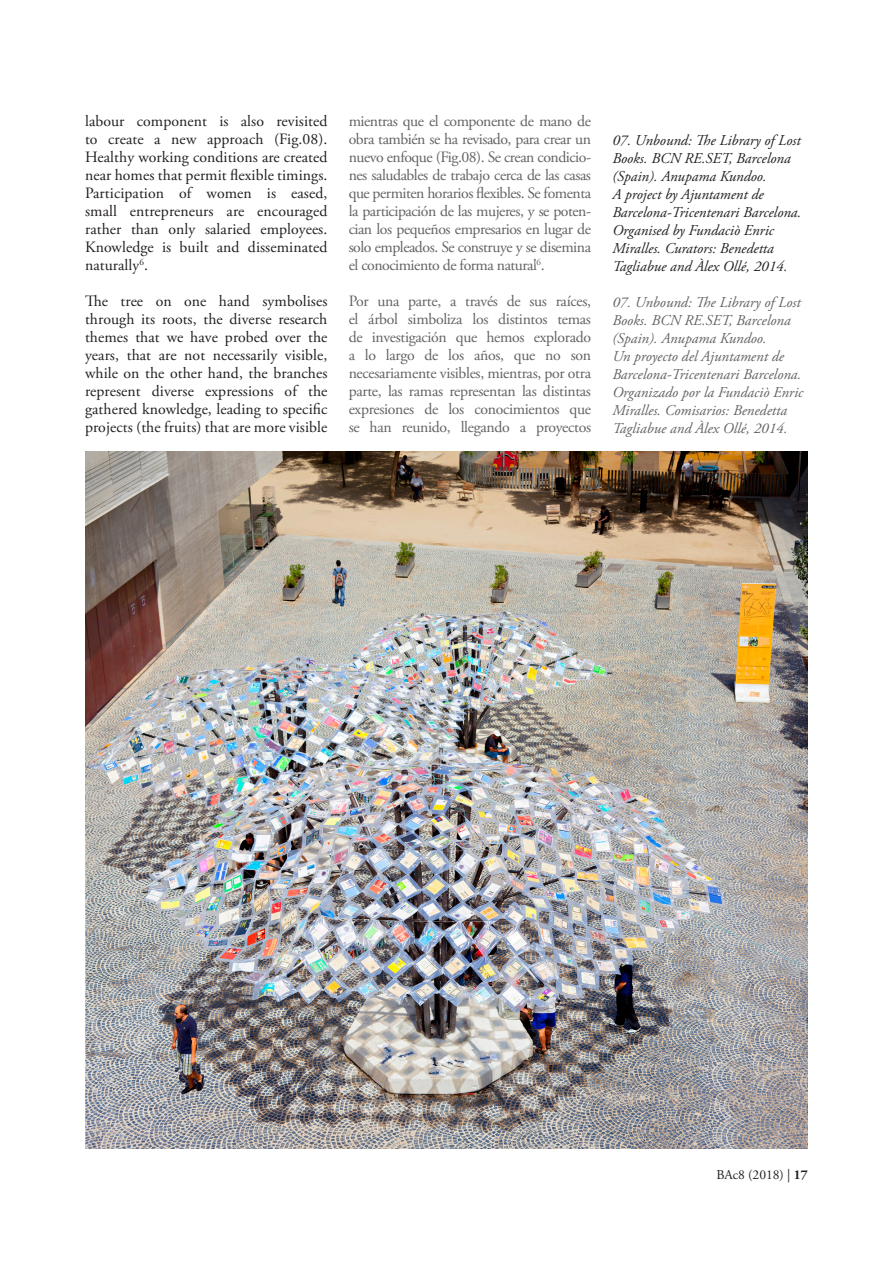
<style>
.page{position:relative;width:893px;height:1263px;background:#fff}
.page>*{position:absolute;margin:0;border:0;box-sizing:border-box;transform-origin:0 0}
.t1{font:15.75px/18px "Adobe Garamond Pro";letter-spacing:-.03em;color:#636366;text-align:justify}
.t2{font:15.75px/18px "Adobe Garamond Pro";letter-spacing:.005em;color:#231f20;text-align:justify}
.t3{font:italic 15px/18px "Adobe Garamond Pro";color:#636366}
.t4{font:italic 15px/18px "Adobe Garamond Pro";color:#231f20}
.t5{font:13.5px "Adobe Garamond Pro";color:#231f20}
.s1{font-weight:700}
</style>
<div class="page">
<img style="left:85px;top:451px;width:723px;height:697px">
<svg style="left:85px;top:451px;width:245px;height:154px;background:#998d80"></svg>
<img style="left:346px;top:451px;width:248px;height:154px">
<p class="t2" style="left:85px;top:113px;width:244px">labour component is also revisited to create a new approach (Fig.08).<br>Healthy working conditions are created near homes that permit flexible timings.<br>Participation of women is eased, small entrepreneurs are encouraged rather than only salaried employees.<br>Knowledge is built and disseminated naturally<sup>6</sup>.</p>
<p class="t2" style="left:85px;top:293px;width:244px">The tree on one hand symbolises through its roots, the diverse research themes that we have probed over the years, that are not necessarily visible, while on the other hand, the branches represent diverse expressions of the gathered knowledge, leading to specific projects (the fruits) that are more visible</p>
<p class="t1" style="left:349px;top:113px;width:244px">mientras que el componente de mano de obra también se ha revisado, para crear un nuevo enfoque (Fig.08). Se crean condicio&shy;nes saludables de trabajo cerca de las casas que permiten horarios flexibles. Se fomenta la participación de las mujeres, y se poten&shy;cian los pequeños empresarios en lugar de solo empleados. Se construye y se disemina el conocimiento de forma natural<sup>6</sup>.</p>
<p class="t1" style="left:349px;top:293px;width:244px">Por una parte, a través de sus raíces, el árbol simboliza los distintos temas de investigación que hemos explorado a lo largo de los años, que no son necesariamente visibles, mientras, por otra parte, las ramas representan las distintas expresiones de los conocimientos que se han reunido, llegando a proyectos</p>
<p class="t4" style="left:612px;top:132px;width:190px">07. Unbound: The Library of Lost<br>Books. BCN RE.SET, Barcelona (Spain). Anupama Kundoo.</p>
<p class="t4" style="left:612px;top:186px;width:190px">A project by Ajuntament de<br>Barcelona-Tricentenari Barcelona.<br>Organised by Fundaciò Enric<br>Miralles. Curators: Benedetta<br>Tagliabue and Àlex Ollé, 2014.</p>
<p class="t3" style="left:612px;top:294px;width:190px">07. Unbound: The Library of Lost<br>Books. BCN RE.SET, Barcelona (Spain). Anupama Kundoo.</p>
<p class="t3" style="left:612px;top:348px;width:192px">Un proyecto del Ajuntament de Barcelona-Tricentenari Barcelona.<br>Organizado por la Fundaciò Enric Miralles. Comisarios: Benedetta Tagliabue and Àlex Ollé, 2014.</p>
<p class="t5" style="left:716px;top:1167px;width:93px">BAc8 (2018) | <span class="s1">17</span></p>
</div>
